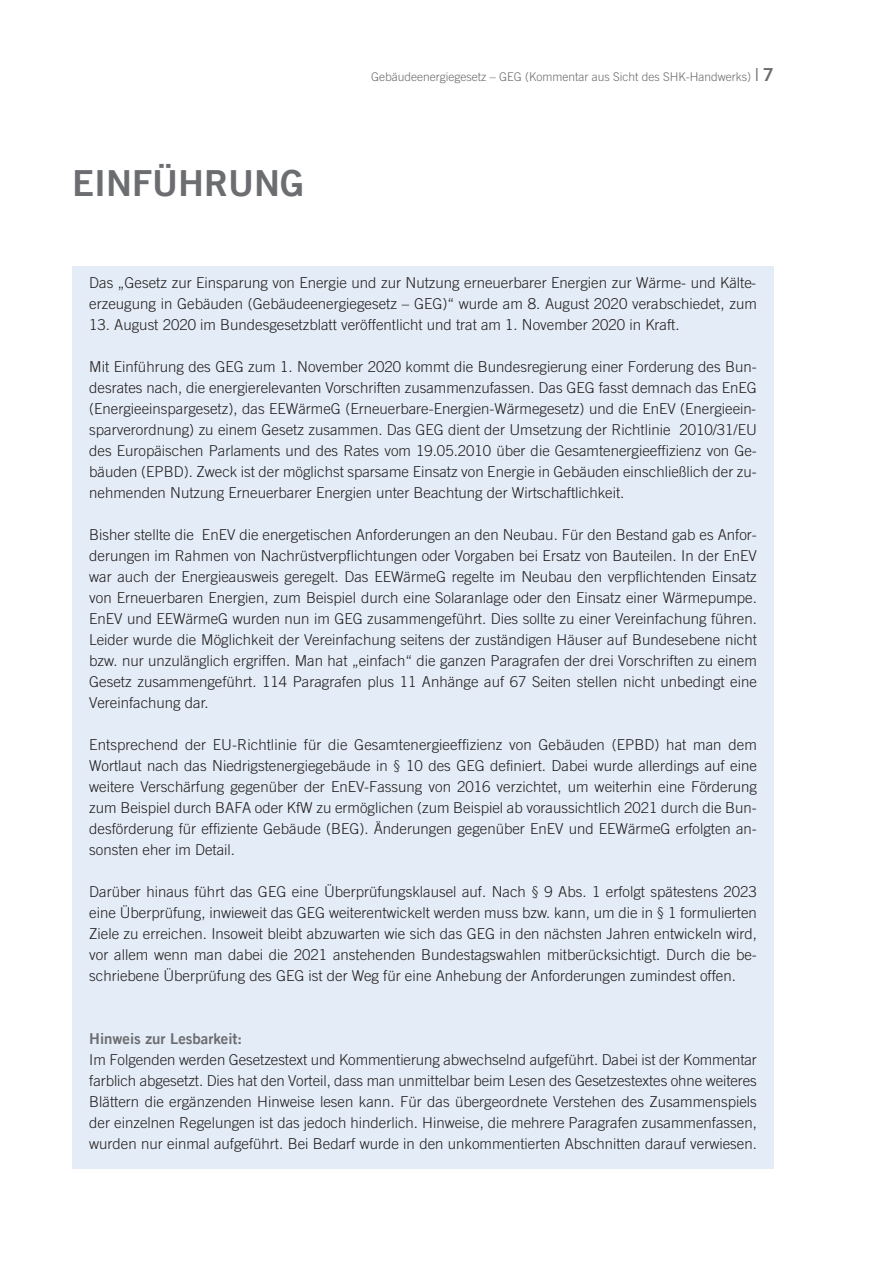
<style>
.page{position:relative;width:893px;height:1263px;background:#fff}
.page>*{position:absolute;margin:0;border:0;box-sizing:border-box;transform-origin:0 0}
.t1{font:36px "Trade Gothic LT Bold Two";color:#6c6d70}
.t2{font:300 15px/21px "Trade Gothic LT";color:#231f20;text-align:justify}
.t3{font:15px "Trade Gothic LT Bold Two";color:#6c6d70}
.t4{font:300 12px "Trade Gothic LT";color:#6c6d70}
.s1{font-size:18px}
.s2{font-family:"Trade Gothic LT Bold Two";font-weight:400;font-size:18px}
</style>
<div class="page">
<div style="left:72px;top:266px;width:702px;height:903px;background:#e4edf7"></div>
<p class="t1" style="left:72px;top:161px;width:233px">einFÜhrunG</p>
<p class="t4" style="left:371px;top:70px;width:404px">Gebäudeenergiegesetz – GEG (Kommentar aus Sicht des SHK-Handwerks) <span class="s1">I</span> <span class="s2">7</span></p>
<p class="t2" style="left:89px;top:272px;width:669px">Das „Gesetz zur Einsparung von Energie und zur Nutzung erneuerbarer Energien zur Wärme- und Kälte&shy;erzeugung in Gebäuden (Gebäudeenergiegesetz – GEG)“ wurde am 8. August 2020 verabschiedet, zum</p>
<p class="t2" style="left:89px;top:314px;width:592px">13. August 2020 im Bundesgesetzblatt veröffentlicht und trat am 1. November 2020 in Kraft.</p>
<p class="t2" style="left:89px;top:356px;width:669px">Mit Einführung des GEG zum 1. November 2020 kommt die Bundesregierung einer Forderung des Bun&shy;desrates nach, die energierelevanten Vorschriften zusammenzufassen. Das GEG fasst demnach das EnEG (Energieeinspargesetz), das EEWärmeG (Erneuerbare-Energien-Wärmegesetz) und die EnEV (Energieein&shy;sparverordnung) zu einem Gesetz zusammen. Das GEG dient der Umsetzung der Richtlinie 2010/31/EU des Europäischen Parlaments und des Rates vom 19.05.2010 über die Gesamtenergieeffizienz von Ge&shy;bäuden (EPBD). Zweck ist der möglichst sparsame Einsatz von Energie in Gebäuden einschließlich der zu&shy;nehmenden Nutzung Erneuerbarer Energien unter Beachtung der Wirtschaftlichkeit.</p>
<p class="t2" style="left:89px;top:524px;width:669px">Bisher stellte die EnEV die energetischen Anforderungen an den Neubau. Für den Bestand gab es Anfor&shy;derungen im Rahmen von Nachrüstverpflichtungen oder Vorgaben bei Ersatz von Bauteilen. In der EnEV war auch der Energieausweis geregelt. Das EEWärmeG regelte im Neubau den verpflichtenden Einsatz von Erneuerbaren Energien, zum Beispiel durch eine Solaranlage oder den Einsatz einer Wärmepumpe.<br>EnEV und EEWärmeG wurden nun im GEG zusammengeführt. Dies sollte zu einer Vereinfachung führen.<br>Leider wurde die Möglichkeit der Vereinfachung seitens der zuständigen Häuser auf Bundesebene nicht bzw. nur unzulänglich ergriffen. Man hat „einfach“ die ganzen Paragrafen der drei Vorschriften zu einem Gesetz zusammengeführt. 114 Paragrafen plus 11 Anhänge auf 67 Seiten stellen nicht unbedingt eine Vereinfachung dar.</p>
<p class="t2" style="left:89px;top:734px;width:669px">Entsprechend der EU-Richtlinie für die Gesamtenergieeffizienz von Gebäuden (EPBD) hat man dem Wortlaut nach das Niedrigstenergiegebäude in § 10 des GEG definiert. Dabei wurde allerdings auf eine weitere Verschärfung gegenüber der EnEV-Fassung von 2016 verzichtet, um weiterhin eine Förderung zum Beispiel durch BAFA oder KfW zu ermöglichen (zum Beispiel ab voraussichtlich 2021 durch die Bun&shy;desförderung für effiziente Gebäude (BEG). Änderungen gegenüber EnEV und EEWärmeG erfolgten an&shy;sonsten eher im Detail.</p>
<p class="t2" style="left:89px;top:881px;width:669px">Darüber hinaus führt das GEG eine Überprüfungsklausel auf. Nach § 9 Abs. 1 erfolgt spätestens 2023 eine Überprüfung, inwieweit das GEG weiterentwickelt werden muss bzw. kann, um die in § 1 formulierten Ziele zu erreichen. Insoweit bleibt abzuwarten wie sich das GEG in den nächsten Jahren entwickeln wird, vor allem wenn man dabei die 2021 anstehenden Bundestagswahlen mitberücksichtigt. Durch die be&shy;schriebene Überprüfung des GEG ist der Weg für eine Anhebung der Anforderungen zumindest offen.</p>
<p class="t3" style="left:89px;top:1029px;width:154px">hinweis zur lesbarkeit:</p>
<p class="t2" style="left:89px;top:1049px;width:669px">Im Folgenden werden Gesetzestext und Kommentierung abwechselnd aufgeführt. Dabei ist der Kommentar farblich abgesetzt. Dies hat den Vorteil, dass man unmittelbar beim Lesen des Gesetzestextes ohne weiteres Blättern die ergänzenden Hinweise lesen kann. Für das übergeordnete Verstehen des Zusammenspiels der einzelnen Regelungen ist das jedoch hinderlich. Hinweise, die mehrere Paragrafen zusammenfassen, wurden nur einmal aufgeführt. Bei Bedarf wurde in den unkommentierten Abschnitten darauf verwiesen.</p>
</div>
